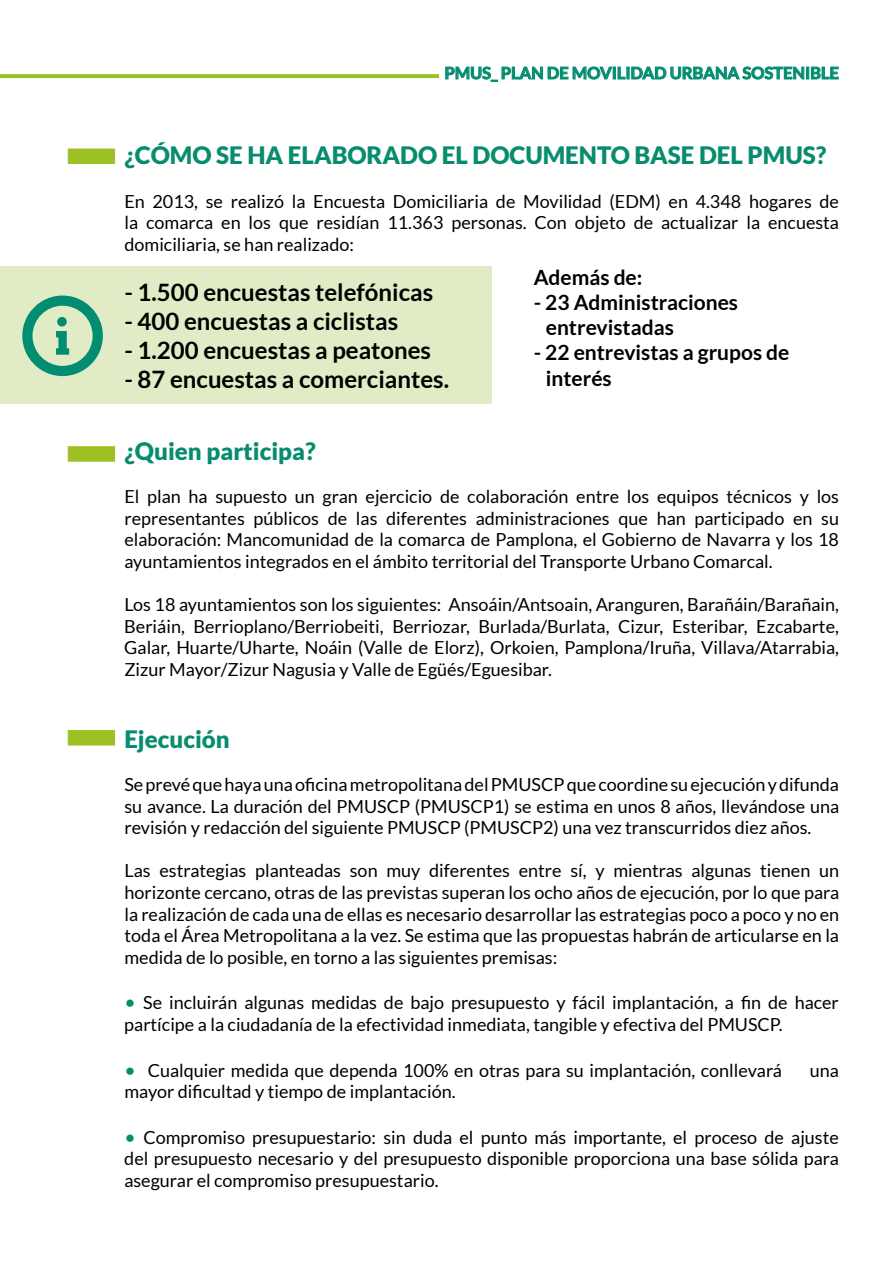
<style>
.page{position:relative;width:893px;height:1263px;background:#fff}
.page>*{position:absolute;margin:0;border:0;box-sizing:border-box;transform-origin:0 0}
.t1{font:700 24px "Lato";color:#000}
.t2{font:900 24px "Lato";color:#078c6e}
.t3{font:700 21px/25.2px "Lato";color:#000}
.t4{font:18px/21.6px "Lato";color:#000;text-align:justify}
.t5{font:700 16.5px "Lato";color:#018d6f}
.s1{font-size:19.5px;color:#078c6e}
</style>
<div class="page">
<div style="left:0;top:267px;width:491px;height:137px;background:#e1ecc6"></div>
<svg style="left:445px;top:66px;width:394px;height:16px"></svg>
<div style="left:0;top:74px;width:439px;height:4px;border:1px solid #9dc124"></div>
<div style="left:68px;top:149px;width:47px;height:15px;background:#9dc124"></div>
<div style="left:68px;top:730px;width:47px;height:15px;background:#9dc124;border:1px solid #9dc124"></div>
<div style="left:68px;top:446px;width:47px;height:15px;background:#9dc124;border:1px solid #9dc124"></div>
<svg style="left:22px;top:296px;width:81px;height:80px"></svg>
<p class="t5" style="left:445px;top:64px;width:396px">PMUS_ PLAN DE MOVILIDAD URBANA SOSTENIBLE</p>
<h1 class="t2" style="left:124px;top:142px;width:704px">¿CÓMO SE HA ELABORADO EL DOCUMENTO BASE DEL PMUS?</h1>
<p class="t4" style="left:124px;top:190px;width:716px">En 2013, se realizó la Encuesta Domiciliaria de Movilidad (EDM) en 4.348 hogares de la comarca en los que residían 11.363 personas. Con objeto de actualizar la encuesta domiciliaria, se han realizado:</p>
<h1 class="t1" style="left:124px;top:279px;width:310px">- 1.500 encuestas telefónicas</h1>
<h1 class="t1" style="left:124px;top:308px;width:275px">- 400 encuestas a ciclistas</h1>
<h1 class="t1" style="left:124px;top:336px;width:308px">- 1.200 encuestas a peatones</h1>
<h1 class="t1" style="left:124px;top:365px;width:326px">- 87 encuestas a comerciantes.</h1>
<p class="t3" style="left:534px;top:264px;width:110px">Además de:</p>
<p class="t3" style="left:546px;top:289px;width:194px;text-indent:-12px">- 23 Administraciones entrevistadas</p>
<p class="t3" style="left:546px;top:340px;width:245px;text-indent:-12px">- 22 entrevistas a grupos de interés</p>
<h1 class="t2" style="left:124px;top:437px;width:193px">¿Quien participa?</h1>
<p class="t4" style="left:124px;top:485px;width:716px">El plan ha supuesto un gran ejercicio de colaboración entre los equipos técnicos y los representantes públicos de las diferentes administraciones que han participado en su elaboración: Mancomunidad de la comarca de Pamplona, el Gobierno de Navarra y los 18 ayuntamientos integrados en el ámbito territorial del Transporte Urbano Comarcal.</p>
<p class="t4" style="left:124px;top:593px;width:716px">Los 18 ayuntamientos son los siguientes: Ansoáin/Antsoain, Aranguren, Barañáin/Barañain, Beriáin, Berrioplano/Berriobeiti, Berriozar, Burlada/Burlata, Cizur, Esteribar, Ezcabarte, Galar, Huarte/Uharte, Noáin (Valle de Elorz), Orkoien, Pamplona/Iruña, Villava/Atarrabia, Zizur Mayor/Zizur Nagusia y Valle de Egüés/Eguesibar.</p>
<h1 class="t2" style="left:124px;top:725px;width:107px">Ejecución</h1>
<p class="t4" style="left:124px;top:773px;width:716px">SeprevéquehayaunaoficinametropolitanadelPMUSCPquecoordinesuejecuciónydifunda su avance. La duración del PMUSCP (PMUSCP1) se estima en unos 8 años, llevándose una revisión y redacción del siguiente PMUSCP (PMUSCP2) una vez transcurridos diez años.</p>
<p class="t4" style="left:124px;top:860px;width:716px">Las estrategias planteadas son muy diferentes entre sí, y mientras algunas tienen un horizonte cercano, otras de las previstas superan los ocho años de ejecución, por lo que para la realización de cada una de ellas es necesario desarrollar las estrategias poco a poco y no en toda el Área Metropolitana a la vez. Se estima que las propuestas habrán de articularse en la medida de lo posible, en torno a las siguientes premisas:</p>
<p class="t4" style="left:124px;top:992px;width:716px"><span class="s1">•</span> Se incluirán algunas medidas de bajo presupuesto y fácil implantación, a fin de hacer partícipe a la ciudadanía de la efectividad inmediata, tangible y efectiva del PMUSCP.</p>
<p class="t4" style="left:124px;top:1059px;width:659px"><span class="s1">•</span> Cualquier medida que dependa 100% en otras para su implantación, conllevará</p>
<p class="t4" style="left:810px;top:1059px;width:31px">una</p>
<p class="t4" style="left:124px;top:1081px;width:333px">mayor dificultad y tiempo de implantación.</p>
<p class="t4" style="left:124px;top:1126px;width:716px"><span class="s1">•</span> Compromiso presupuestario: sin duda el punto más importante, el proceso de ajuste del presupuesto necesario y del presupuesto disponible proporciona una base sólida para asegurar el compromiso presupuestario.</p>
</div>
